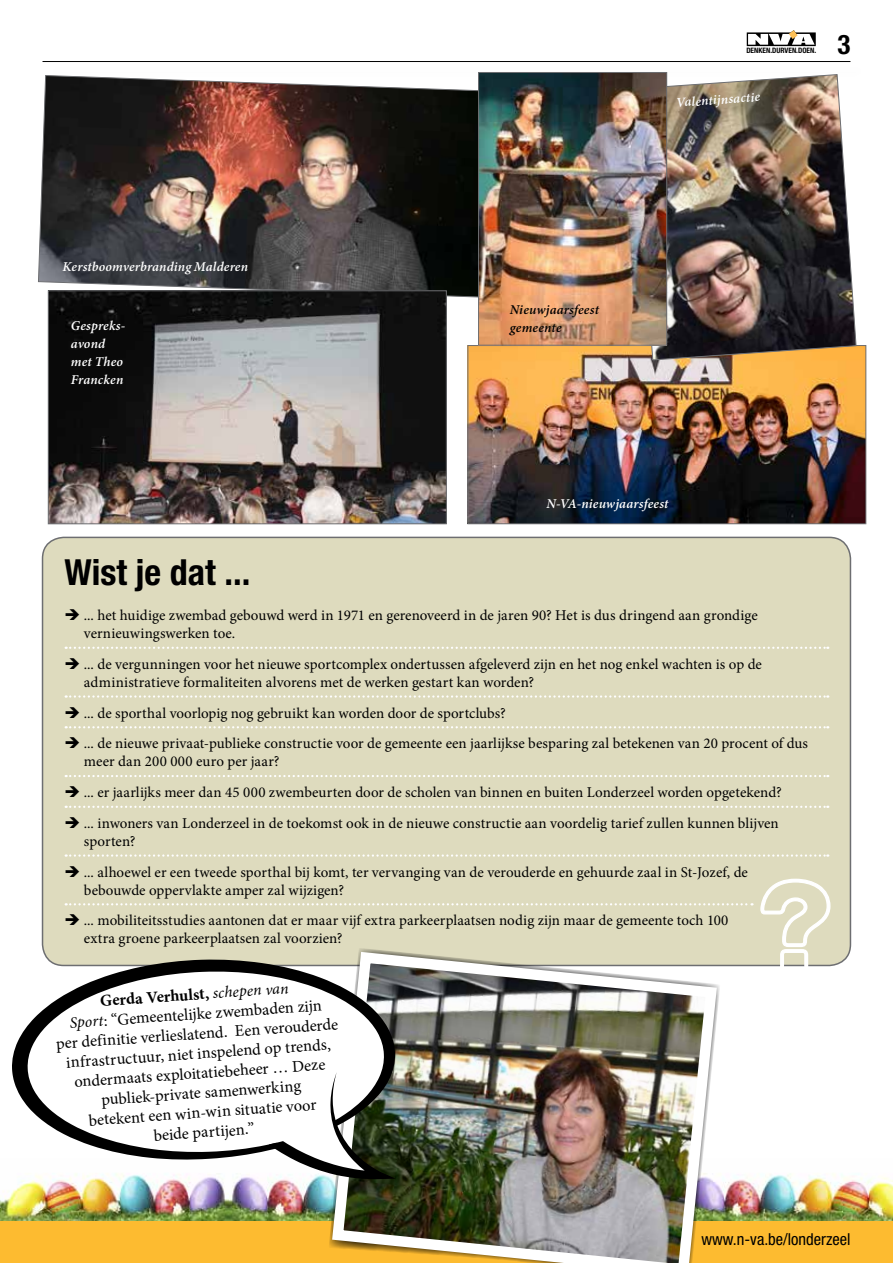
<style>
.page{position:relative;width:893px;height:1263px;background:#fff}
.page>*{position:absolute;margin:0;border:0;box-sizing:border-box;transform-origin:0 0}
.t1{font:700 condensed 36px "Helvetica Neue LT Std";color:#000}
.t2{font:700 condensed 27px "Helvetica Neue LT Std";color:#000}
.t3{font:16.5px/19.8px "Minion Pro";color:#000;text-align:center}
.t4{font:condensed 16.5px "Helvetica Neue LT Std";color:#000}
.t5{font:15px/18px "Minion Pro";color:#000}
.t6{font:italic 600 13.5px/18px "Minion Pro";letter-spacing:.01em;color:#fff}
.t7{font:italic 600 13.5px/18px "Minion Pro";letter-spacing:.015em;color:#000}
.t8{font:700 condensed 7.5px "Helvetica Neue LT Std";color:#000}
.s1{font-weight:700}
.s2{font-style:italic;font-size:15.9px}
</style>
<div class="page">
<div style="left:0;top:1220px;width:893px;height:43px;background:#fdbb30"></div>
<hr style="left:43px;top:61px;width:807px;height:1px;background:#000">
<svg style="left:747px;top:30px;width:69px;height:16px"></svg>
<img style="left:0;top:1173px;width:893px;height:48px">
<img style="left:38px;top:75px;width:440px;height:223px">
<img style="left:50px;top:293px;width:394px;height:229px">
<div style="left:48px;top:291px;width:398px;height:233px;border:1px solid #6d6e71"></div>
<img style="left:470px;top:347px;width:394px;height:175px">
<div style="left:468px;top:345px;width:398px;height:179px;border:1px solid #6d6e71"></div>
<img style="left:633px;top:74px;width:223px;height:286px">
<img style="left:480px;top:74px;width:185px;height:269px">
<div style="left:478px;top:72px;width:189px;height:273px;border:1px solid #6d6e71"></div>
<div style="left:43px;top:537px;width:807px;height:428px;background:#dedbbe;border-radius:21px"></div>
<svg style="left:66px;top:647px;width:762px;height:2px"></svg>
<svg style="left:66px;top:695px;width:762px;height:3px"></svg>
<svg style="left:66px;top:726px;width:762px;height:2px"></svg>
<svg style="left:66px;top:775px;width:762px;height:2px"></svg>
<svg style="left:66px;top:806px;width:762px;height:2px"></svg>
<svg style="left:66px;top:854px;width:762px;height:3px"></svg>
<svg style="left:42px;top:878px;width:809px;height:89px"></svg>
<img style="left:326px;top:946px;width:396px;height:317px">
<svg style="left:12px;top:959px;width:383px;height:201px"></svg>
<svg style="left:238px;top:1072px;width:158px;height:107px"></svg>
<p class="t8" style="left:746px;top:46px;width:71px">DENKEN.DURVEN.DOEN.</p>
<p class="t6" style="left:676px;top:93px;width:85px;rotate:-4deg">Valentijnsactie</p>
<h2 class="t2" style="left:837px;top:28px;width:14px">3</h2>
<p class="t6" style="left:62px;top:257px;width:187px">Kerstboomverbranding Malderen</p>
<p class="t6" style="left:71px;top:316px;width:56px">Gespreks&shy;avond met Theo<br>Francken</p>
<p class="t7" style="left:510px;top:300px;width:91px">Nieuwjaarsfeest gemeente</p>
<p class="t6" style="left:546px;top:495px;width:124px">N-VA-nieuwjaarsfeest</p>
<h1 class="t1" style="left:65px;top:550px;width:187px">Wist je dat ...</h1>
<p class="t5" style="left:84px;top:606px;width:675px;text-indent:-19px">➔ ... het huidige zwembad gebouwd werd in 1971 en gerenoveerd in de jaren 90? Het is dus dringend aan grondige vernieuwingswerken toe.</p>
<p class="t5" style="left:84px;top:655px;width:680px;text-indent:-19px">➔ ... de vergunningen voor het nieuwe sportcomplex ondertussen afgeleverd zijn en het nog enkel wachten is op de administratieve formaliteiten alvorens met de werken gestart kan worden?</p>
<p class="t5" style="left:65px;top:704px;width:443px">➔ ... de sporthal voorlopig nog gebruikt kan worden door de sportclubs?</p>
<p class="t5" style="left:84px;top:735px;width:726px;text-indent:-19px">➔ ... de nieuwe privaat-publieke constructie voor de gemeente een jaarlijkse besparing zal betekenen van 20 procent of dus meer dan 200 000 euro per jaar?</p>
<p class="t5" style="left:65px;top:783px;width:719px">➔ ... er jaarlijks meer dan 45 000 zwembeurten door de scholen van binnen en buiten Londerzeel worden opgetekend?</p>
<p class="t5" style="left:84px;top:814px;width:696px;text-indent:-19px">➔ ... inwoners van Londerzeel in de toekomst ook in de nieuwe constructie aan voordelig tarief zullen kunnen blijven sporten?</p>
<p class="t5" style="left:84px;top:863px;width:666px;text-indent:-19px">➔ ... alhoewel er een tweede sporthal bij komt, ter vervanging van de verouderde en gehuurde zaal in St-Jozef, de bebouwde oppervlakte amper zal wijzigen?</p>
<p class="t5" style="left:84px;top:912px;width:646px;text-indent:-19px">➔ ... mobiliteitsstudies aantonen dat er maar vijf extra parkeerplaatsen nodig zijn maar de gemeente toch 100 extra groene parkeerplaatsen zal voorzien?</p>
<p class="t3" style="left:53px;top:994px;width:284px;rotate:-4deg"><span class="s1">Gerda Verhulst,</span> <span class="s2">schepen van<br>Sport</span>: “Gemeentelijke zwembaden zijn<br>per definitie verlieslatend. Een verouderde infrastructuur, niet inspelend op trends, ondermaats exploitatiebeheer … Deze publiek-private samenwerking<br>betekent een win-win situatie voor<br>beide partijen.”</p>
<p class="t4" style="left:701px;top:1229px;width:151px">www.n-va.be/londerzeel</p>
</div>
